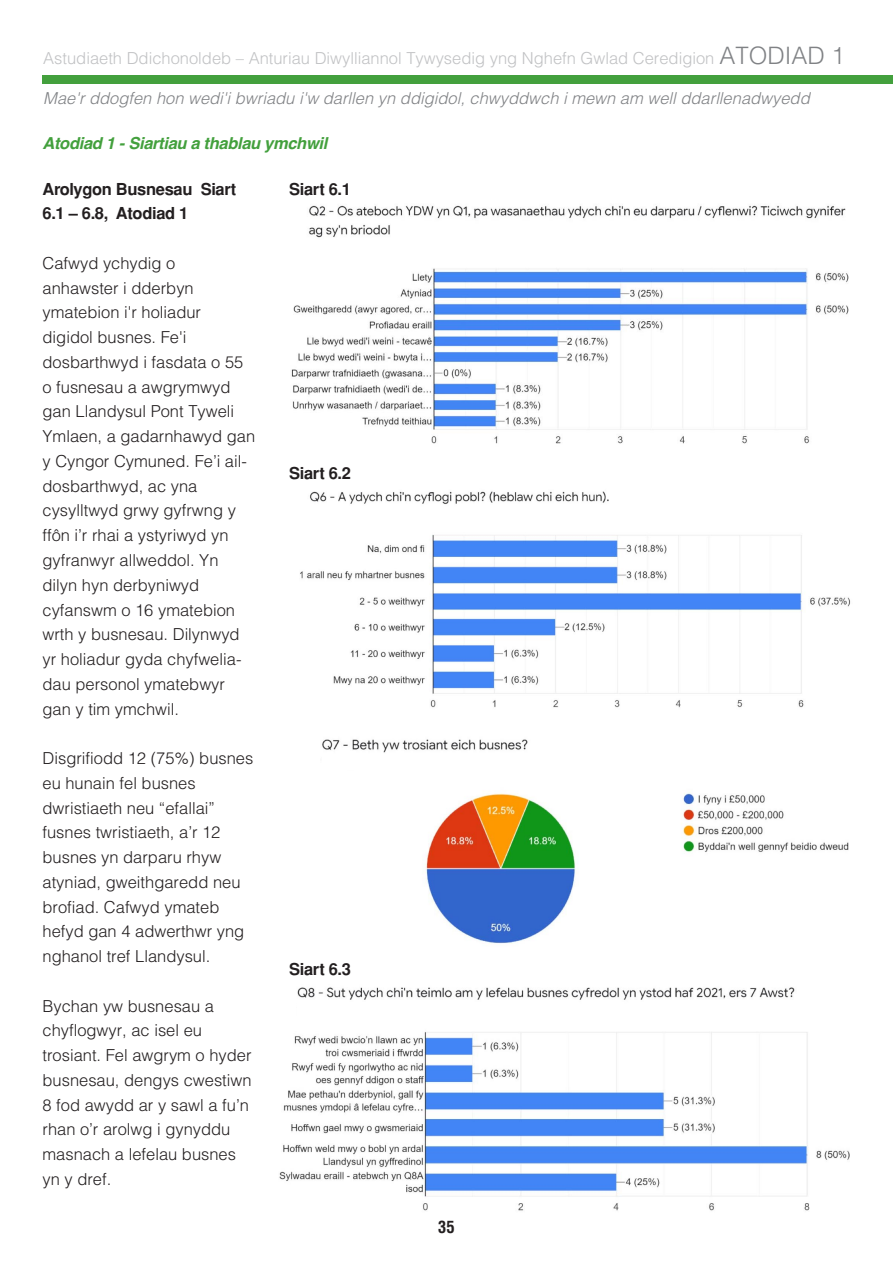
<style>
.page{position:relative;width:893px;height:1263px;background:#fff}
.page>*{position:absolute;margin:0;border:0;box-sizing:border-box;transform-origin:0 0}
.t1{font:300 16.5px/24.8px "Helvetica";color:#231f20}
.t2{font:300 16.5px "Helvetica";color:#c1c2c4}
.t3{font:italic 300 16.5px "Helvetica";color:#808285}
.t4{font:700 16.5px/24.8px "Helvetica";letter-spacing:-.02em;color:#231f20}
.t5{font:italic 700 16.5px "Helvetica";letter-spacing:-.02em;color:#43a03d}
.t6{font:700 condensed 16.5px "Helvetica";color:#231f20}
.s1{font-size:24px;color:#808285}
</style>
<div class="page">
<div style="left:43px;top:75px;width:850px;height:9px;background:#43a03d"></div>
<img style="left:291px;top:205px;width:558px;height:239px">
<img style="left:300px;top:491px;width:551px;height:217px">
<img style="left:279px;top:987px;width:571px;height:224px">
<img style="left:322px;top:739px;width:527px;height:205px">
<div style="left:306px;top:241px;width:63px;height:15px;background:#fff"></div>
<div style="left:306px;top:507px;width:63px;height:15px;background:#fff"></div>
<div style="left:322px;top:754px;width:62px;height:16px;background:#fff"></div>
<div style="left:298px;top:1003px;width:62px;height:16px;background:#fff"></div>
<p class="t2" style="left:43px;top:52px;width:803px">Astudiaeth Ddichonoldeb – Anturiau Diwylliannol Tywysedig yng Nghefn Gwlad Ceredigion <span class="s1">ATODIAD 1</span></p>
<p class="t3" style="left:43px;top:92px;width:771px">Mae'r ddogfen hon wedi'i bwriadu i'w darllen yn ddigidol, chwyddwch i mewn am well ddarllenadwyedd</p>
<p class="t5" style="left:43px;top:137px;width:286px">Atodiad 1 - Siartiau a thablau ymchwil</p>
<p class="t4" style="left:43px;top:178px;width:195px">Arolygon Busnesau Siart<br>6.1 – 6.8, Atodiad 1</p>
<p class="t1" style="left:43px;top:252px;width:214px">Cafwyd ychydig o anhawster i dderbyn ymatebion i'r holiadur digidol busnes. Fe'i dosbarthwyd i fasdata o 55 o fusnesau a awgrymwyd gan Llandysul Pont Tyweli<br>Ymlaen, a gadarnhawyd gan y Cyngor Cymuned. Fe’i ail&shy;dosbarthwyd, ac yna cysylltwyd grwy gyfrwng y ffôn i’r rhai a ystyriwyd yn gyfranwyr allweddol. Yn dilyn hyn derbyniwyd cyfanswm o 16 ymatebion wrth y busnesau. Dilynwyd yr holiadur gyda chyfwelia&shy;dau personol ymatebwyr gan y tim ymchwil.</p>
<p class="t1" style="left:43px;top:747px;width:212px">Disgrifiodd 12 (75%) busnes eu hunain fel busnes dwristiaeth neu “efallai” fusnes twristiaeth, a’r 12 busnes yn darparu rhyw atyniad, gweithgaredd neu brofiad. Cafwyd ymateb hefyd gan 4 adwerthwr yng nghanol tref Llandysul.</p>
<p class="t1" style="left:43px;top:995px;width:211px">Bychan yw busnesau a chyflogwyr, ac isel eu trosiant. Fel awgrym o hyder busnesau, dengys cwestiwn<br>8 fod awydd ar y sawl a fu’n rhan o’r arolwg i gynyddu masnach a lefelau busnes yn y dref.</p>
<p class="t4" style="left:289px;top:178px;width:63px">Siart 6.1</p>
<p class="t4" style="left:289px;top:462px;width:63px">Siart 6.2</p>
<p class="t4" style="left:289px;top:959px;width:63px">Siart 6.3</p>
<p class="t6" style="left:438px;top:1220px;width:18px">35</p>
</div>
